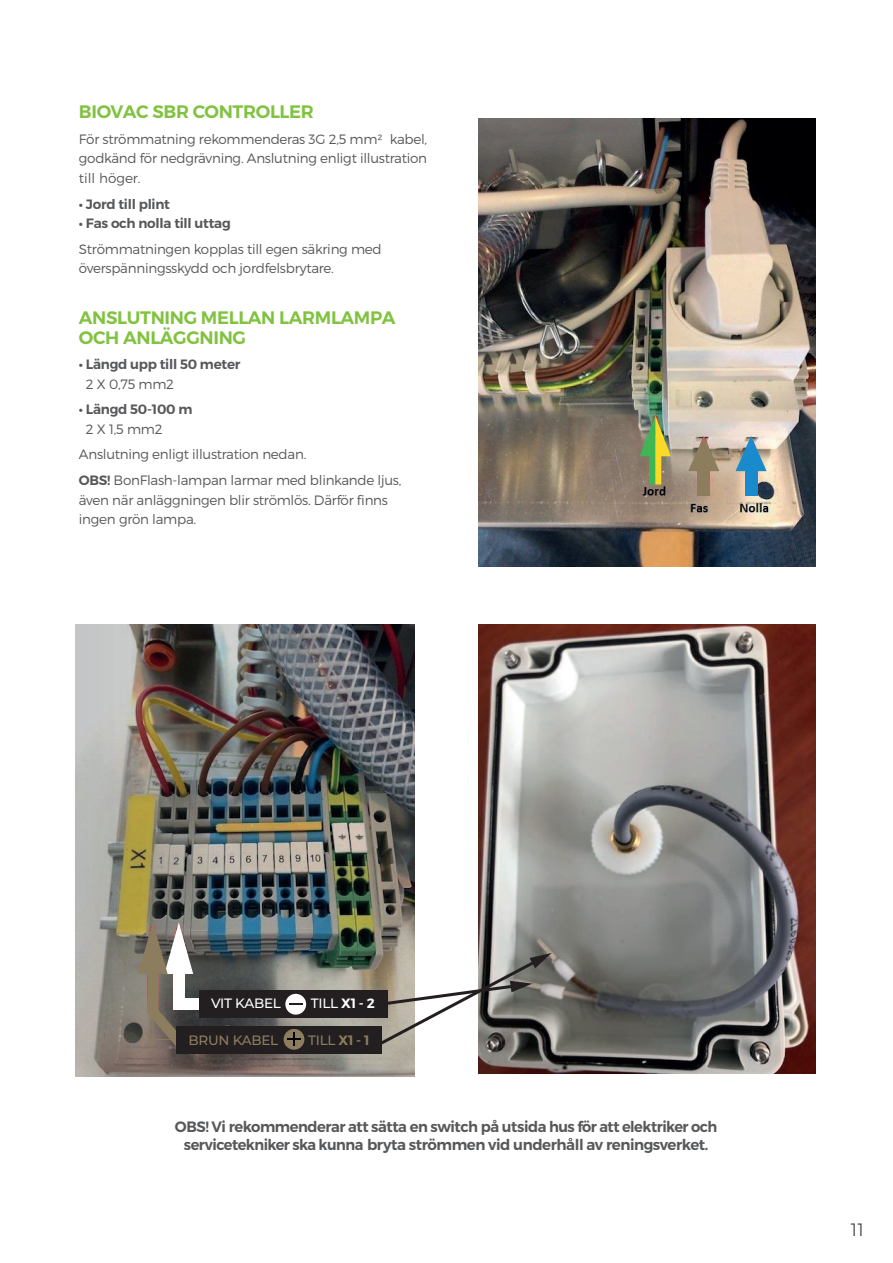
<style>
.page{position:relative;width:893px;height:1263px;background:#fff}
.page>*{position:absolute;margin:0;border:0;box-sizing:border-box;transform-origin:0 0}
.t1{font:600 18px/19.5px "Montserrat";letter-spacing:-.02em;color:#81c340}
.t2{font:300 18px "Montserrat";color:#57585a}
.t3{font:600 15px/18px "Montserrat";letter-spacing:-.03em;color:#57585a;text-align:center}
.t4{font:300 13.5px/19.5px "Montserrat";letter-spacing:-.02em;color:#57585a}
.t5{font:600 13.5px/19.5px "Montserrat";letter-spacing:-.02em;color:#57585a}
.t6{font:500 13.5px "Montserrat";letter-spacing:-.02em;color:#8d7d5f}
.t7{font:500 13.5px "Montserrat";letter-spacing:-.02em;color:#fff}
.s1{font-weight:600}
.s2{font-weight:300}
</style>
<div class="page">
<img style="left:479px;top:624px;width:336px;height:449px">
<img style="left:479px;top:118px;width:336px;height:449px">
<img style="left:75px;top:624px;width:339px;height:453px">
<svg style="left:688px;top:436px;width:31px;height:35px"></svg>
<div style="left:698px;top:470px;width:12px;height:25px;background:#8d7d5f"></div>
<div style="left:174px;top:998px;width:36px;height:12px;background:#fff"></div>
<svg style="left:640px;top:415px;width:31px;height:69px"></svg>
<svg style="left:735px;top:436px;width:32px;height:35px"></svg>
<div style="left:745px;top:470px;width:12px;height:25px;background:#198bcc"></div>
<div style="left:199px;top:990px;width:189px;height:27px;background:#231f20"></div>
<div style="left:285px;top:994px;width:21px;height:21px;background:#fff;border-radius:50%"></div>
<svg style="left:289px;top:1003px;width:14px;height:2px"></svg>
<svg style="left:374px;top:953px;width:178px;height:96px"></svg>
<svg style="left:138px;top:922px;width:55px;height:127px"></svg>
<div style="left:177px;top:1026px;width:205px;height:27px;background:#231f20"></div>
<div style="left:284px;top:1029px;width:20px;height:21px;background:#8d7d5f;border-radius:50%"></div>
<svg style="left:287px;top:1032px;width:14px;height:14px"></svg>
<p class="t1" style="left:79px;top:102px;width:237px">BIOVAC SBR CONTROLLER</p>
<p class="t4" style="left:79px;top:129px;width:350px;text-align:justify">För strömmatning rekommenderas 3G 2,5 mm2 kabel, godkänd för nedgrävning. Anslutning enligt illustration till höger.</p>
<p class="t5" style="left:79px;top:194px;width:93px">• Jord till plint</p>
<p class="t4" style="left:79px;top:210px;width:304px;line-height:25.5px"><span class="s1">• Fas och nolla till uttag<br></span>Strömmatningen kopplas till egen säkring med</p>
<p class="t4" style="left:79px;top:258px;width:257px">överspänningsskydd och jordfelsbrytare.</p>
<p class="t1" style="left:79px;top:308px;width:318px">ANSLUTNING MELLAN LARMLAMPA<br>OCH ANLÄGGNING</p>
<p class="t5" style="left:86px;top:355px;width:156px;text-indent:-7px">• Längd upp till 50 meter<br><span class="s2">2 X 0,75 mm2</span></p>
<p class="t5" style="left:86px;top:400px;width:108px;text-indent:-7px">• Längd 50-100 m<br><span class="s2">2 X 1,5 mm2</span></p>
<p class="t4" style="left:79px;top:442px;width:324px;line-height:25.5px">Anslutning enligt illustration nedan.<br><span class="s1">OBS!</span> BonFlash-lampan larmar med blinkande ljus,</p>
<p class="t4" style="left:79px;top:490px;width:311px">även när anläggningen blir strömlös. Därför finns ingen grön lampa.</p>
<p class="t7" style="left:211px;top:994px;width:71px">VIT KABEL</p>
<p class="t7" style="left:311px;top:994px;width:65px">TILL <span class="s1">X1 - 2</span></p>
<p class="t6" style="left:189px;top:1031px;width:91px">BRUN KABEL</p>
<p class="t6" style="left:308px;top:1031px;width:63px">TILL <span class="s1">X1 - 1</span></p>
<p class="t3" style="left:175px;top:1117px;width:544px">OBS! Vi rekommenderar att sätta en switch på utsida hus för att elektriker och servicetekniker ska kunna bryta strömmen vid underhåll av reningsverket.</p>
<p class="t2" style="left:851px;top:1218px;width:15px">11</p>
</div>
